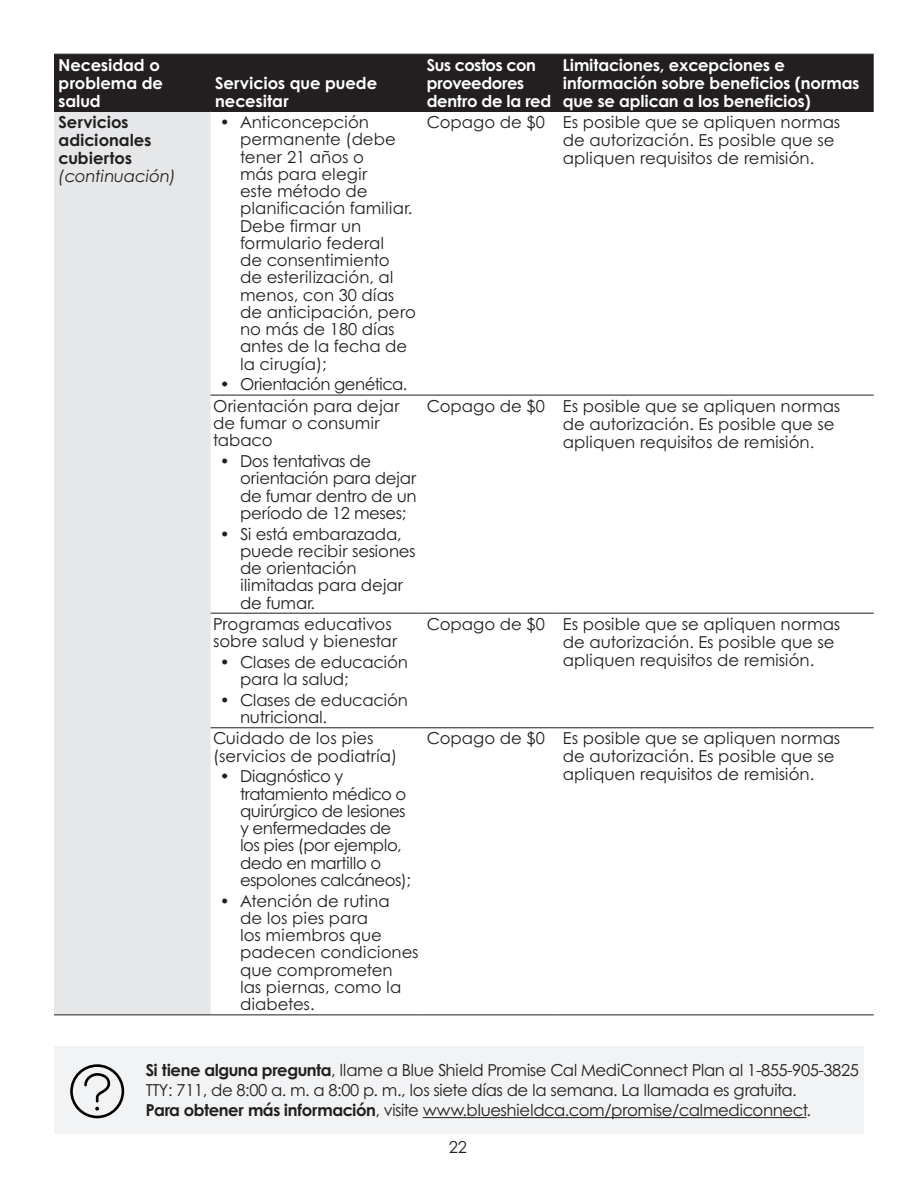
<style>
.page{position:relative;width:918px;height:1188px;background:#fff}
.page>*{position:absolute;margin:0;border:0;box-sizing:border-box;transform-origin:0 0}
.t1{font:16.5px/17.2px "Century Gothic B";letter-spacing:-.01em;color:#231f20}
.t2{font:700 16.5px/18px "Century Gothic B";letter-spacing:-.01em;color:#fff}
.t3{font:16.5px/17.2px "Century Gothic B";letter-spacing:-.03em;color:#231f20}
.t4{font:700 16.5px/18px "Century Gothic B";color:#231f20}
.s1{font-weight:400;font-style:italic}
.s2{font-weight:700}
</style>
<div class="page">
<div style="left:54px;top:1047px;width:810px;height:87px;background:#f2f3f4"></div>
<hr style="left:423px;top:1117px;width:383px;height:1px;background:#231f20">
<svg style="left:70px;top:1064px;width:54px;height:54px"></svg>
<div style="left:54px;top:55px;width:820px;height:56px;background:#231f20"></div>
<div style="left:54px;top:112px;width:157px;height:903px;background:#e6e7e9"></div>
<hr style="left:54px;top:54px;width:157px;height:1px;background:#231f20">
<hr style="left:211px;top:54px;width:211px;height:1px;background:#231f20">
<hr style="left:422px;top:54px;width:136px;height:1px;background:#231f20">
<hr style="left:558px;top:54px;width:316px;height:1px;background:#231f20">
<hr style="left:54px;top:111px;width:157px;height:1px;background:#231f20">
<hr style="left:211px;top:111px;width:211px;height:1px;background:#231f20">
<hr style="left:422px;top:111px;width:136px;height:1px;background:#231f20">
<hr style="left:558px;top:111px;width:316px;height:1px;background:#231f20">
<hr style="left:211px;top:395px;width:211px;height:1px;background:#231f20">
<hr style="left:422px;top:395px;width:136px;height:1px;background:#231f20">
<hr style="left:558px;top:395px;width:316px;height:1px;background:#231f20">
<hr style="left:211px;top:613px;width:211px;height:1px;background:#231f20">
<hr style="left:422px;top:613px;width:136px;height:1px;background:#231f20">
<hr style="left:558px;top:613px;width:316px;height:1px;background:#231f20">
<hr style="left:211px;top:728px;width:211px;height:1px;background:#231f20">
<hr style="left:422px;top:728px;width:136px;height:1px;background:#231f20">
<hr style="left:558px;top:728px;width:316px;height:1px;background:#231f20">
<hr style="left:211px;top:1015px;width:211px;height:1px;background:#231f20">
<hr style="left:422px;top:1015px;width:136px;height:1px;background:#231f20">
<hr style="left:558px;top:1015px;width:316px;height:1px;background:#231f20">
<hr style="left:54px;top:1015px;width:157px;height:1px;background:#231f20">
<p class="t2" style="left:59px;top:56px;width:106px">Necesidad o problema de salud</p>
<p class="t2" style="left:215px;top:74px;width:164px">Servicios que puede necesitar</p>
<p class="t4" style="left:59px;top:113px;width:119px">Servicios adicionales cubiertos <span class="s1">(continuación)</span></p>
<p class="t1" style="left:240px;top:113px;width:177px;text-indent:-20px">• Anticoncepción permanente (debe tener 21 años o<br>más para elegir<br>este método de planificación familiar.<br>Debe firmar un formulario federal<br>de consentimiento de esterilización, al menos, con 30 días de anticipación, pero no más de 180 días antes de la fecha de la cirugía);</p>
<p class="t3" style="left:220px;top:376px;width:189px">• Orientación genética.</p>
<p class="t1" style="left:213px;top:397px;width:189px">Orientación para dejar de fumar o consumir tabaco</p>
<p class="t1" style="left:240px;top:452px;width:178px;text-indent:-20px">• Dos tentativas de orientación para dejar de fumar dentro de un período de 12 meses;</p>
<p class="t1" style="left:240px;top:525px;width:177px;text-indent:-20px">• Si está embarazada, puede recibir sesiones de orientación ilimitadas para dejar de fumar.</p>
<p class="t1" style="left:213px;top:615px;width:186px">Programas educativos sobre salud y bienestar</p>
<p class="t1" style="left:240px;top:653px;width:170px;text-indent:-20px">• Clases de educación para la salud;</p>
<p class="t1" style="left:240px;top:691px;width:170px;text-indent:-20px">• Clases de educación nutricional.</p>
<p class="t1" style="left:213px;top:730px;width:186px">Cuidado de los pies (servicios de podiatría)</p>
<p class="t3" style="left:240px;top:768px;width:173px;text-indent:-20px">• Diagnóstico y tratamiento médico o quirúrgico de lesiones y enfermedades de los pies (por ejemplo, dedo en martillo o espolones calcáneos);</p>
<p class="t1" style="left:240px;top:892px;width:180px;text-indent:-20px">• Atención de rutina<br>de los pies para<br>los miembros que padecen condiciones que comprometen<br>las piernas, como la diabetes.</p>
<p class="t2" style="left:427px;top:56px;width:126px">Sus costos con proveedores dentro de la red</p>
<p class="t2" style="left:563px;top:56px;width:298px">Limitaciones, excepciones e información sobre beneficios (normas que se aplican a los beneficios)</p>
<p class="t1" style="left:427px;top:113px;width:120px">Copago de $0</p>
<p class="t1" style="left:563px;top:113px;width:279px;line-height:18px">Es posible que se apliquen normas de autorización. Es posible que se apliquen requisitos de remisión.</p>
<p class="t1" style="left:427px;top:397px;width:120px">Copago de $0</p>
<p class="t1" style="left:563px;top:397px;width:279px;line-height:18px">Es posible que se apliquen normas de autorización. Es posible que se apliquen requisitos de remisión.</p>
<p class="t1" style="left:427px;top:615px;width:120px">Copago de $0</p>
<p class="t1" style="left:563px;top:615px;width:279px;line-height:18px">Es posible que se apliquen normas de autorización. Es posible que se apliquen requisitos de remisión.</p>
<p class="t1" style="left:427px;top:730px;width:120px">Copago de $0</p>
<p class="t1" style="left:563px;top:729px;width:279px;line-height:18px">Es posible que se apliquen normas de autorización. Es posible que se apliquen requisitos de remisión.</p>
<p class="t1" style="left:146px;top:1060px;width:715px;line-height:19.8px"><span class="s2">Si tiene alguna pregunta</span>, llame a Blue Shield Promise Cal MediConnect Plan al 1-855‑905-3825<br>TTY: 711, de 8:00 a. m. a 8:00 p. m., los siete días de la semana. La llamada es gratuita.<br><span class="s2">Para obtener más información</span>, visite www.blueshieldca.com/promise/calmediconnect.</p>
<p class="t1" style="left:449px;top:1138px;width:20px">22</p>
</div>
